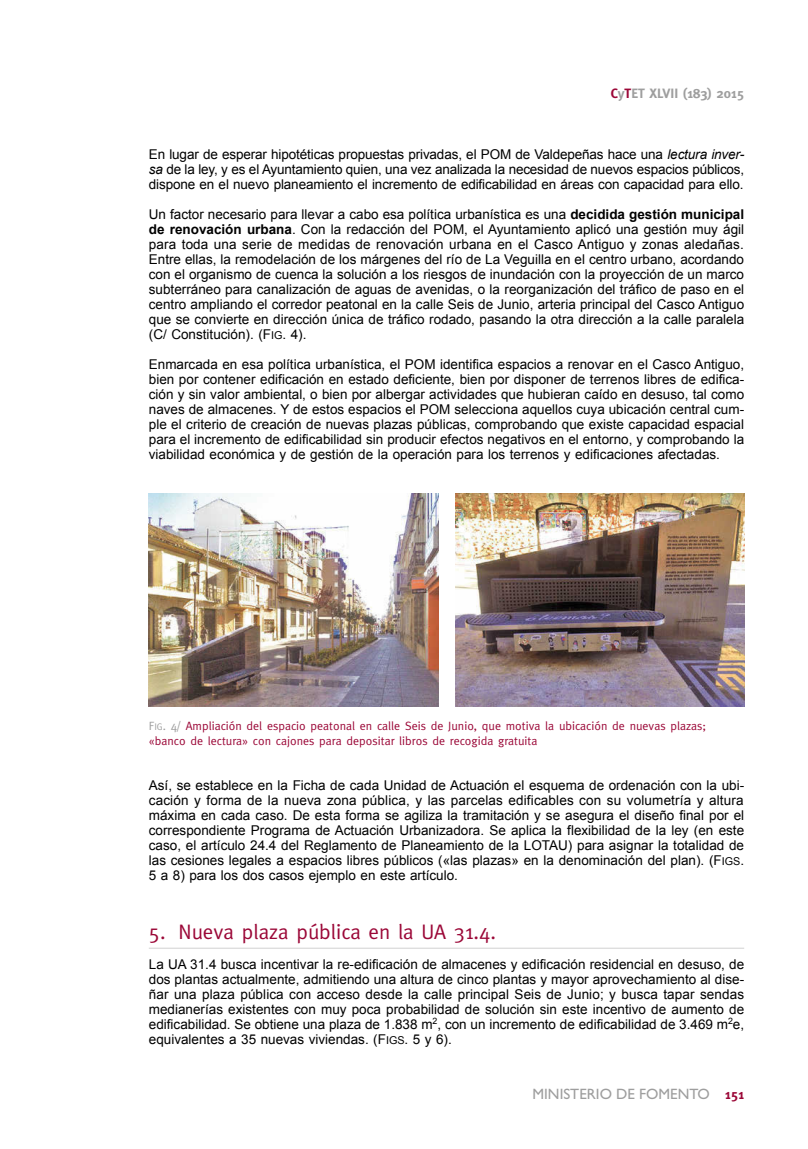
<style>
.page{position:relative;width:808px;height:1149px;background:#fff}
.page>*{position:absolute;margin:0;border:0;box-sizing:border-box;transform-origin:0 0}
.t1{font:21px "Meta";color:#9b0737}
.t2{font:15px "Gill Sans";color:#9e9e9e}
.t3{font:13.5px/15px "Arial";color:#000;text-align:justify}
.t4{font:700 13.5px "Meta";color:#9e9e9e}
.t5{font:12px/15px "Meta";color:#9b0737}
.s1{color:#9b0737}
.s2{font-style:italic}
.s3{font-weight:700}
.s4{font-family:"Arial MT SC800"}
.s5{font-family:"Arial MT SC800";font-size:10.8px}
.s6{font-family:"Meta Normal SC800";color:#9e9e9e}
.s7{font-family:"Meta Normal SC800";font-size:9.6px;color:#9e9e9e}
.s8{color:#9e9e9e}
.s9{font-family:"Meta";font-weight:700;font-size:13.5px;color:#9b0737}
</style>
<div class="page">
<img style="left:149px;top:493px;width:289px;height:213px">
<img style="left:455px;top:493px;width:289px;height:213px">
<hr style="left:149px;top:947px;width:595px;height:1px;background:#d1d1d1">
<p class="t4" style="left:611px;top:85px;width:135px"><span class="s1">C</span>y<span class="s1">T</span>ET XLVII (183) 2015</p>
<p class="t3" style="left:149px;top:146px;width:597px">En lugar de esperar hipotéticas propuestas privadas, el POM de Valdepeñas hace una <span class="s2">lectura inver&shy;sa</span> de la ley, y es el Ayuntamiento quien, una vez analizada la necesidad de nuevos espacios públicos, dispone en el nuevo planeamiento el incremento de edificabilidad en áreas con capacidad para ello.</p>
<p class="t3" style="left:149px;top:206px;width:597px">Un factor necesario para llevar a cabo esa política urbanística es una <span class="s3">decidida gestión municipal de renovación urbana</span>. Con la redacción del POM, el Ayuntamiento aplicó una gestión muy ágil para toda una serie de medidas de renovación urbana en el Casco Antiguo y zonas aledañas.<br>Entre ellas, la remodelación de los márgenes del río de La Veguilla en el centro urbano, acordando con el organismo de cuenca la solución a los riesgos de inundación con la proyección de un marco subterráneo para canalización de aguas de avenidas, o la reorganización del tráfico de paso en el centro ampliando el corredor peatonal en la calle Seis de Junio, arteria principal del Casco Antiguo que se convierte en dirección única de tráfico rodado, pasando la otra dirección a la calle paralela (C/ Constitución). (<span class="s4">F</span><span class="s5">iG</span>. 4).</p>
<p class="t3" style="left:149px;top:356px;width:597px">Enmarcada en esa política urbanística, el POM identifica espacios a renovar en el Casco Antiguo, bien por contener edificación en estado deficiente, bien por disponer de terrenos libres de edifica&shy;ción y sin valor ambiental, o bien por albergar actividades que hubieran caído en desuso, tal como naves de almacenes. Y de estos espacios el POM selecciona aquellos cuya ubicación central cum&shy;ple el criterio de creación de nuevas plazas públicas, comprobando que existe capacidad espacial para el incremento de edificabilidad sin producir efectos negativos en el entorno, y comprobando la viabilidad económica y de gestión de la operación para los terrenos y edificaciones afectadas.</p>
<p class="t5" style="left:149px;top:717px;width:559px"><span class="s6">F</span><span class="s7">iG</span><span class="s8">. 4/</span> Ampliación del espacio peatonal en calle Seis de Junio, que motiva la ubicación de nuevas plazas; «banco de lectura» con cajones para depositar libros de recogida gratuita</p>
<p class="t3" style="left:149px;top:777px;width:597px">Así, se establece en la Ficha de cada Unidad de Actuación el esquema de ordenación con la ubi&shy;cación y forma de la nueva zona pública, y las parcelas edificables con su volumetría y altura máxima en cada caso. De esta forma se agiliza la tramitación y se asegura el diseño final por el correspondiente Programa de Actuación Urbanizadora. Se aplica la flexibilidad de la ley (en este caso, el artículo 24.4 del Reglamento de Planeamiento de la LOTAU) para asignar la totalidad de las cesiones legales a espacios libres públicos («las plazas» en la denominación del plan). (<span class="s4">F</span><span class="s5">iGs</span><span class="s4">.<br></span>5 a 8) para los dos casos ejemplo en este artículo.</p>
<h1 class="t1" style="left:149px;top:919px;width:349px">5. Nueva plaza pública en la UA 31.4.</h1>
<p class="t3" style="left:149px;top:956px;width:597px">La UA 31.4 busca incentivar la re-edificación de almacenes y edificación residencial en desuso, de dos plantas actualmente, admitiendo una altura de cinco plantas y mayor aprovechamiento al dise&shy;ñar una plaza pública con acceso desde la calle principal Seis de Junio; y busca tapar sendas medianerías existentes con muy poca probabilidad de solución sin este incentivo de aumento de edificabilidad. Se obtiene una plaza de 1.838 m<sup>2</sup>, con un incremento de edificabilidad de 3.469 m<sup>2</sup>e, equivalentes a 35 nuevas viviendas. (<span class="s4">F</span><span class="s5">iGs</span>. 5 y 6).</p>
<p class="t2" style="left:532px;top:1084px;width:213px">MINISTERIO DE FOMENTO <span class="s9">151</span></p>
</div>
